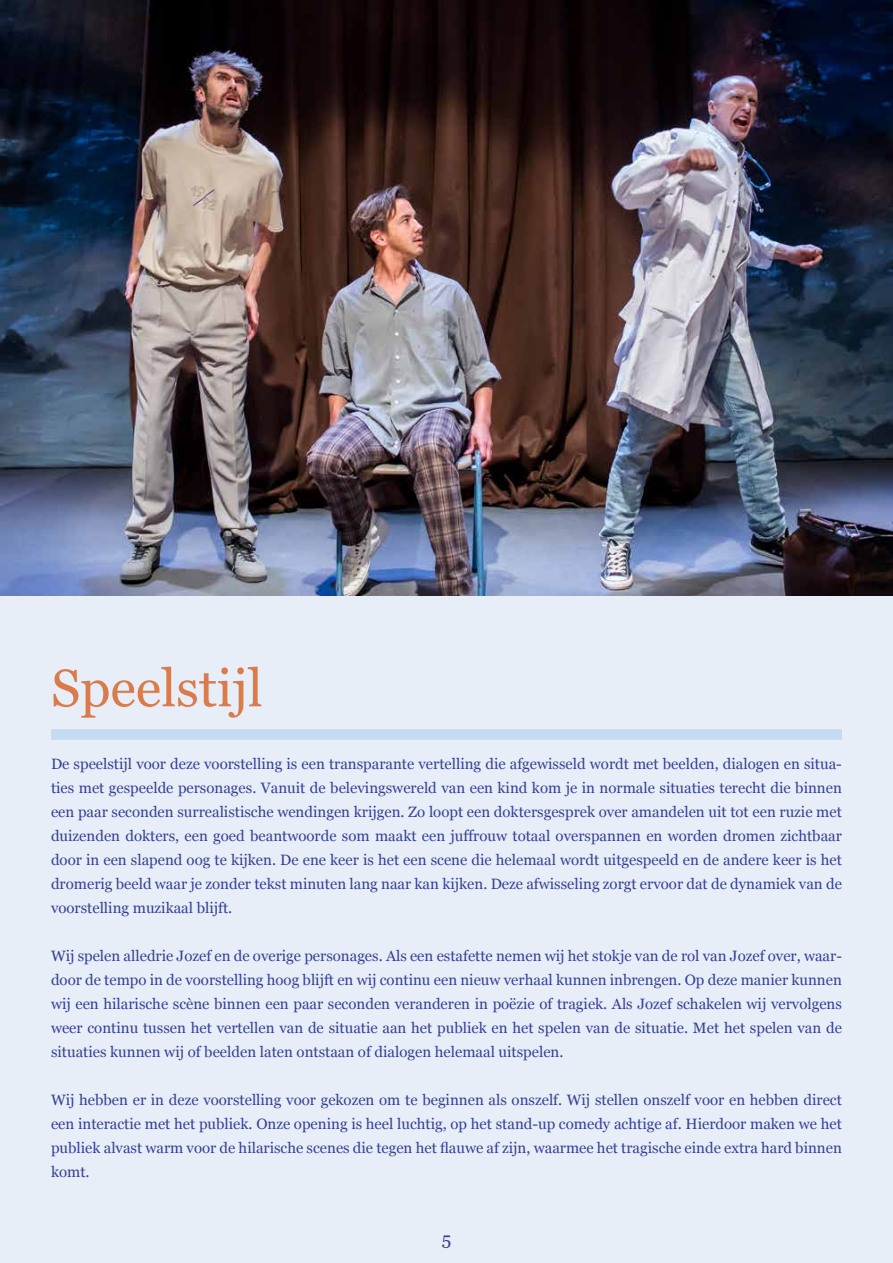
<style>
.page{position:relative;width:893px;height:1263px;background:#e8eef7}
.page>*{position:absolute;margin:0;border:0;box-sizing:border-box;transform-origin:0 0}
.t1{font:52.5px "Georgia";color:#db7b4b}
.t2{font:18px "Georgia";color:#37428e}
.t3{font:15px/24px "Georgia";color:#354093;text-align:justify}
</style>
<div class="page">
<div style="left:51px;top:729px;width:791px;height:11px;background:#c4dbf2"></div>
<img style="left:0;top:0;width:893px;height:596px">
<h1 class="t1" style="left:51px;top:650px;width:213px">Speelstijl</h1>
<p class="t3" style="left:51px;top:751px;width:792px">De speelstijl voor deze voorstelling is een transparante vertelling die afgewisseld wordt met beelden, dialogen en situa&shy;ties met gespeelde personages. Vanuit de belevingswereld van een kind kom je in normale situaties terecht die binnen een paar seconden surrealistische wendingen krijgen. Zo loopt een doktersgesprek over amandelen uit tot een ruzie met duizenden dokters, een goed beantwoorde som maakt een juffrouw totaal overspannen en worden dromen zichtbaar door in een slapend oog te kijken. De ene keer is het een scene die helemaal wordt uitgespeeld en de andere keer is het dromerig beeld waar je zonder tekst minuten lang naar kan kijken. Deze afwisseling zorgt ervoor dat de dynamiek van de voorstelling muzikaal blijft.</p>
<p class="t3" style="left:51px;top:943px;width:792px">Wij spelen alledrie Jozef en de overige personages. Als een estafette nemen wij het stokje van de rol van Jozef over, waar&shy;door de tempo in de voorstelling hoog blijft en wij continu een nieuw verhaal kunnen inbrengen. Op deze manier kunnen wij een hilarische scène binnen een paar seconden veranderen in poëzie of tragiek. Als Jozef schakelen wij vervolgens weer continu tussen het vertellen van de situatie aan het publiek en het spelen van de situatie. Met het spelen van de situaties kunnen wij of beelden laten ontstaan of dialogen helemaal uitspelen.</p>
<p class="t3" style="left:51px;top:1087px;width:792px">Wij hebben er in deze voorstelling voor gekozen om te beginnen als onszelf. Wij stellen onszelf voor en hebben direct een interactie met het publiek. Onze opening is heel luchtig, op het stand-up comedy achtige af. Hierdoor maken we het publiek alvast warm voor de hilarische scenes die tegen het flauwe af zijn, waarmee het tragische einde extra hard binnen komt.</p>
<p class="t2" style="left:442px;top:1225px;width:11px">5</p>
</div>
